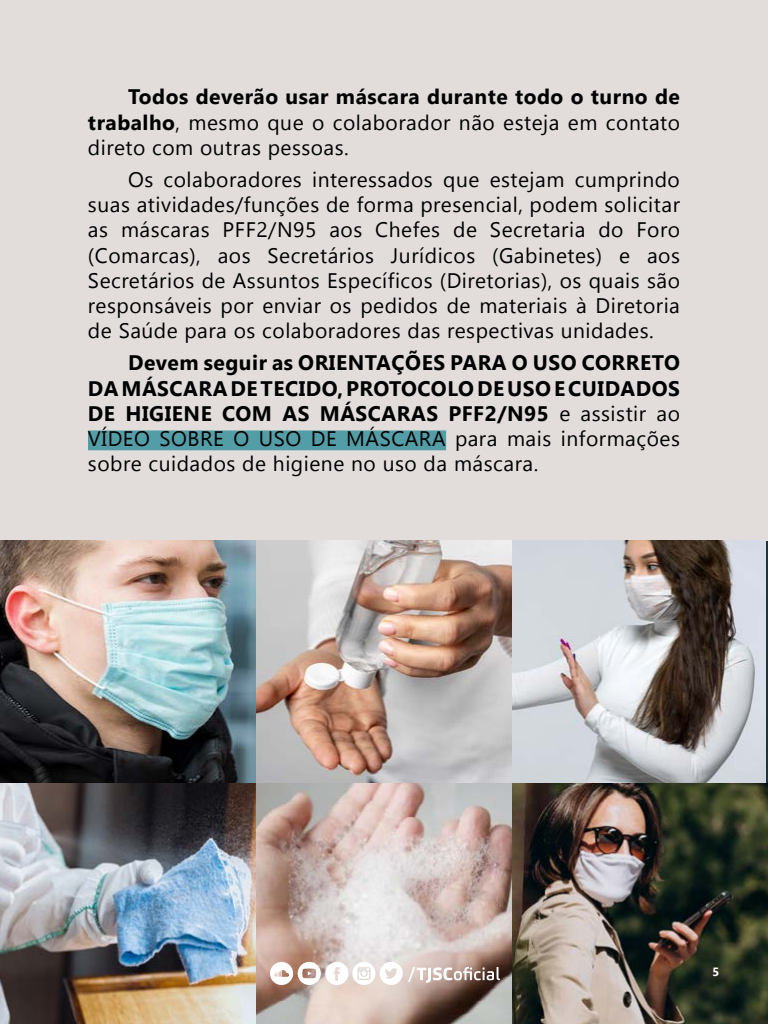
<style>
.page{position:relative;width:768px;height:1024px;background:#e2dddb}
.page>*{position:absolute;margin:0;border:0;box-sizing:border-box;transform-origin:0 0}
.t1{font:21px/25.2px "Gadugi";letter-spacing:.025em;color:#000;text-align:justify}
.t2{font:700 21px/25.2px "Gadugi";letter-spacing:.025em;color:#000;text-align:justify}
.t3{font:700 12px "Gadugi";color:#fff}
.s1{font-weight:700}
.s2{font-weight:400}
</style>
<div class="page">
<div style="left:88px;top:430px;width:358px;height:20px;background:#539da6"></div>
<img style="left:0;top:783px;width:256px;height:241px">
<svg style="left:256px;top:783px;width:256px;height:241px"></svg>
<img style="left:512px;top:783px;width:256px;height:241px">
<img style="left:256px;top:541px;width:256px;height:242px">
<svg style="left:512px;top:541px;width:256px;height:242px"></svg>
<img style="left:0;top:541px;width:256px;height:242px">
<svg style="left:270px;top:962px;width:230px;height:23px"></svg>
<p class="t1" style="left:88px;top:84px;width:594px;text-indent:40px"><span class="s1">Todos deverão usar máscara durante todo o turno de trabalho</span>, mesmo que o colaborador não esteja em contato direto com outras pessoas.</p>
<p class="t1" style="left:88px;top:167px;width:594px;text-indent:40px">Os colaboradores interessados que estejam cumprindo suas atividades/funções de forma presencial, podem solicitar as máscaras PFF2/N95 aos Chefes de Secretaria do Foro (Comarcas), aos Secretários Jurídicos (Gabinetes) e aos Secretários de Assuntos Específicos (Diretorias), os quais são responsáveis por enviar os pedidos de materiais à Diretoria de Saúde para os colaboradores das respectivas unidades.</p>
<p class="t2" style="left:88px;top:350px;width:593px;text-indent:40px">Devem seguir as ORIENTAÇÕES PARA O USO CORRETO DA MÁSCARA DE TECIDO, PROTOCOLO DE USO E CUIDADOS DE HIGIENE COM AS MÁSCARAS PFF2/N95 <span class="s2">e assistir ao VÍDEO SOBRE O USO DE MÁSCARA para mais informações sobre cuidados de higiene no uso da máscara.</span></p>
<p class="t3" style="left:713px;top:965px;width:8px">5</p>
</div>
